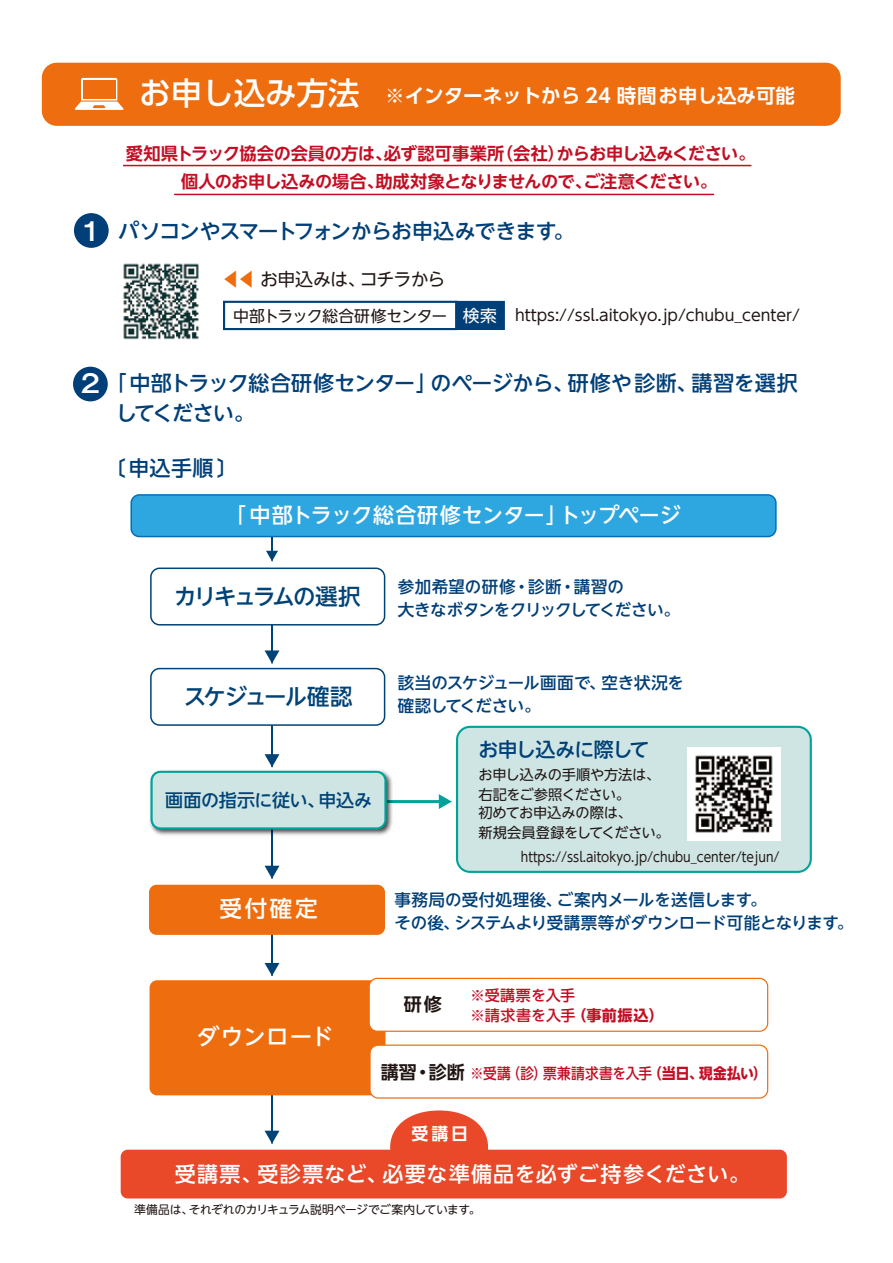
<style>
.page{position:relative;width:893px;height:1263px;background:#fff}
.page>*{position:absolute;margin:0;border:0;box-sizing:border-box;transform-origin:0 0}
.t1{font:500 31.5px "UD Shin Go Pro";color:#fff}
.t2{font:27px "Midashi Go Pr 6 N MB31";color:#fff}
.t3{font:500 22.5px "UD Shin Go NT Pro";letter-spacing:-.1em;color:#004377}
.t4{font:500 22.5px "UD Shin Go NT Pro";letter-spacing:.045em;color:#fff}
.t5{font:500 21px/30px "UD Shin Go NT Pro";letter-spacing:-.03em;color:#003f77}
.t6{font:500 21px "UD Shin Go NT Pro";letter-spacing:.05em;color:#fff}
.t7{font:500 21px "UD Shin Go NT Pro";letter-spacing:-.05em;color:#003f77}
.t8{font:500 21px "UD Shin Go NT Pro";letter-spacing:-.02em;color:#fff}
.t9{font:500 19.95px "UD Shin Go NT Pro";letter-spacing:-.04em;color:#003f77}
.t10{font:700 19.5px "UD Shin Go Pro De";color:#fff}
.t11{font:18px "UD Shin Go NT Pro";letter-spacing:-.045em;color:#221815}
.t12{font:500 18px "UD Shin Go NT Pro";letter-spacing:-.02em;color:#004377}
.t13{font:700 18px "UD Shin Go NT Pro De";color:#201513}
.t14{font:700 17.25px/28.5px "UD Shin Go NT Pro De";letter-spacing:-.03em;color:#c30e23;text-align:center}
.t15{font:700 16.95px "UD Shin Go NT Pro De";color:#fff}
.t16{font:16.65px "UD Shin Go NT Pro";color:#fff}
.t17{font:500 16.5px/22.5px "UD Shin Go NT Pro";letter-spacing:-.015em;color:#003f77}
.t18{font:15.75px "UD Shin Go NT Pro";letter-spacing:-.025em;color:#201513}
.t19{font:15.6px "UD Shin Go NT Pro";color:#201513}
.t20{font:500 15px "UD Shin Go NT Pro";letter-spacing:.01em;color:#c30e23;scale:.91 1}
.t21{font:500 15px/19.5px "UD Shin Go NT Pro";letter-spacing:.01em;color:#c30e23}
.t22{font:14.25px/19.2px "UD Shin Go NT Pro";letter-spacing:-.02em;color:#201513}
.t23{font:13.5px "UD Shin Go NT Pro";color:#201513;scale:.9 1}
.t24{font:11.7px "UD Shin Go NT Pro";letter-spacing:-.035em;color:#201513}
.s1{font-family:"Midashi Go Pr 6 N MB31";font-weight:400;font-size:27px;color:#fff}
.s2{font-family:"Koz Go Pr 6 N";color:#ed6d0f}
.s3{font-weight:700}
</style>
<div class="page">
<hr style="left:271px;top:1094px;width:2px;height:49px;background:#004377">
<svg style="left:265px;top:1131px;width:14px;height:12px"></svg>
<div style="left:42px;top:63px;width:799px;height:63px;background:#ed6d0f;border-radius:15px"></div>
<div style="left:223px;top:301px;width:234px;height:29px;border:2px solid #003f77"></div>
<div style="left:455px;top:301px;width:50px;height:29px;background:#003f77;border:2px solid #003f77"></div>
<div style="left:131px;top:495px;width:645px;height:41px;background:#2ea7e0;border-radius:8px"></div>
<div style="left:130px;top:494px;width:647px;height:43px;border:2px solid #036eb8;border-radius:8px"></div>
<div style="left:121px;top:1150px;width:666px;height:48px;background:#e94829;border-radius:7px"></div>
<svg style="left:390px;top:1110px;width:98px;height:40px"></svg>
<svg style="left:75px;top:78px;width:48px;height:32px"></svg>
<div style="left:150px;top:980px;width:235px;height:115px;background:#ed6d0f;border-radius:8px"></div>
<div style="left:370px;top:1045px;width:398px;height:53px;background:#fff;border-radius:8px"></div>
<div style="left:369px;top:1044px;width:399px;height:54px;border:1px solid #ed6d0f;border-radius:8px"></div>
<div style="left:369px;top:978px;width:399px;height:53px;background:#fff;border-radius:8px"></div>
<div style="left:369px;top:978px;width:399px;height:54px;border:1px solid #ed6d0f;border-radius:8px"></div>
<div style="left:73px;top:367px;width:35px;height:34px;background:#003f77;border-radius:50%"></div>
<div style="left:457px;top:727px;width:354px;height:145px;background:#cee5e3;border-radius:13px"></div>
<div style="left:456px;top:726px;width:356px;height:147px;border:2px solid #00a29a;border-radius:13px"></div>
<hr style="left:387px;top:800px;width:54px;height:3px;background:#00a29a">
<svg style="left:439px;top:794px;width:13px;height:15px"></svg>
<hr style="left:271px;top:537px;width:2px;height:24px;background:#004377">
<svg style="left:266px;top:551px;width:12px;height:10px"></svg>
<hr style="left:271px;top:624px;width:2px;height:39px;background:#004377">
<svg style="left:265px;top:650px;width:14px;height:13px"></svg>
<hr style="left:271px;top:725px;width:2px;height:42px;background:#004377">
<svg style="left:265px;top:754px;width:14px;height:12px"></svg>
<hr style="left:271px;top:829px;width:2px;height:50px;background:#004377">
<svg style="left:265px;top:866px;width:14px;height:13px"></svg>
<hr style="left:271px;top:934px;width:2px;height:42px;background:#004377">
<svg style="left:265px;top:963px;width:14px;height:13px"></svg>
<hr style="left:123px;top:165px;width:628px;height:1px;background:#c30e23">
<hr style="left:174px;top:194px;width:540px;height:1px;background:#c30e23">
<div style="left:150px;top:567px;width:235px;height:58px;border:2px solid #004377;border-radius:9px"></div>
<div style="left:150px;top:668px;width:235px;height:58px;border:2px solid #004377;border-radius:9px"></div>
<img style="left:688px;top:747px;width:93px;height:93px">
<div style="left:74px;top:213px;width:35px;height:35px;background:#003f77;border-radius:50%"></div>
<img style="left:123px;top:263px;width:76px;height:77px">
<div style="left:149px;top:885px;width:236px;height:50px;background:#ed6d0f;border-radius:8px"></div>
<img style="left:150px;top:766px;width:245px;height:70px">
<div style="left:152px;top:772px;width:233px;height:56px;background:#cee5e3;border-radius:9px"></div>
<div style="left:151px;top:771px;width:235px;height:58px;border:2px solid #00a29a;border-radius:9px"></div>
<h1 class="t1" style="left:139px;top:68px;width:222px">お申し込み方法</h1>
<p class="t10" style="left:385px;top:79px;width:411px">※インターネットから 24 時間お申し込み可能</p>
<p class="t14" style="left:126px;top:139px;width:631px">愛知県トラック協会の会員の方は、必ず認可事業所（会社）からお申し込みください。　個人のお申し込みの場合、助成対象となりませんので、ご注意ください。</p>
<p class="t7" style="left:84px;top:214px;width:492px"><span class="s1">1</span> パソコンやスマートフォンからお申込みできます。</p>
<h2 class="t2" style="left:77px;top:362px;width:28px">２</h2>
<p class="t11" style="left:222px;top:264px;width:225px"><span class="s2">◀◀</span> お申込みは、コチラから</p>
<p class="t18" style="left:233px;top:303px;width:216px">中部トラック総合研修センター</p>
<p class="t19" style="left:515px;top:303px;width:287px">https://ssl.aitokyo.jp/chubu_center/</p>
<p class="t16" style="left:463px;top:302px;width:36px">検索</p>
<p class="t5" style="left:116px;top:368px;width:684px;text-indent:-10px">「中部トラック総合研修センター」のページから、研修や診断、講習を選択してください。</p>
<p class="t5" style="left:105px;top:453px;width:135px">〔申込手順〕</p>
<p class="t8" style="left:225px;top:498px;width:457px">「中部トラック総合研修センター」トップページ</p>
<h3 class="t3" style="left:174px;top:578px;width:188px">カリキュラムの選択</h3>
<p class="t17" style="left:398px;top:575px;width:284px">参加希望の研修・診断・講習の<br>大きなボタンをクリックしてください。</p>
<h3 class="t3" style="left:184px;top:678px;width:170px">スケジュール確認</h3>
<p class="t12" style="left:165px;top:786px;width:208px">画面の指示に従い、申込み</p>
<h3 class="t4" style="left:219px;top:890px;width:100px">受付確定</h3>
<p class="t17" style="left:398px;top:671px;width:288px">該当のスケジュール画面で、空き状況を確認してください。</p>
<p class="t9" style="left:478px;top:733px;width:172px">お申し込みに際して</p>
<p class="t22" style="left:478px;top:765px;width:193px">お申し込みの手順や方法は、右記をご参照ください。<br>初めてお申込みの際は、<br>新規会員登録をしてください。</p>
<p class="t23" style="left:521px;top:845px;width:289px">https://ssl.aitokyo.jp/chubu_center/tejun/</p>
<p class="t17" style="left:394px;top:888px;width:460px">事務局の受付処理後、ご案内メールを送信します。<br>その後、システムより受講票等がダウンロード可能となります。</p>
<h3 class="t4" style="left:197px;top:1018px;width:138px">ダウンロード</h3>
<p class="t13" style="left:404px;top:990px;width:40px">研修</p>
<p class="t21" style="left:470px;top:985px;width:195px">※受講票を入手<br>※請求書を入手<span class="s3">（事前振込）</span></p>
<p class="t13" style="left:381px;top:1058px;width:85px">講習・診断</p>
<p class="t20" style="left:470px;top:1061px;width:328px">※受講（診）票兼請求書を入手<span class="s3">（当日、現金払い）</span></p>
<p class="t15" style="left:411px;top:1120px;width:58px">受 講 日</p>
<p class="t6" style="left:175px;top:1157px;width:576px">受講票、受診票など、必要な準備品を必ずご持参ください。</p>
<p class="t24" style="left:134px;top:1200px;width:348px">準備品は、それぞれのカリキュラム説明ページでご案内しています。</p>
</div>
